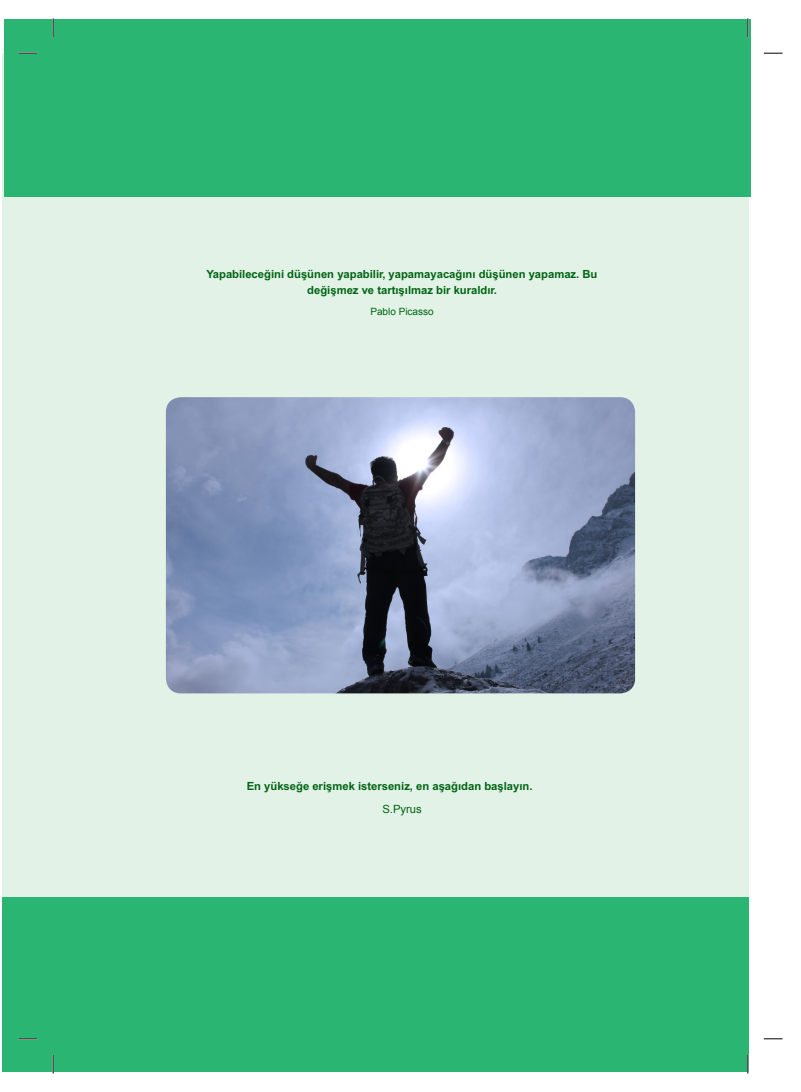
<style>
.page{position:relative;width:801px;height:1092px;background:#fff}
.page>*{position:absolute;margin:0;border:0;box-sizing:border-box;transform-origin:0 0}
.t1{font:700 11.25px/16.2px "Arial";color:#006412;text-align:center}
.t2{font:11.25px "Arial";color:#006412}
.t3{font:10px "Arial";color:#006412}
</style>
<div class="page">
<div style="left:2px;top:53px;width:747px;height:984px;background:#e3f2e7"></div>
<img style="left:166px;top:397px;width:469px;height:296px">
<div style="left:2px;top:897px;width:747px;height:174px;background:#2bb572"></div>
<div style="left:4px;top:19px;width:746px;height:178px;background:#2bb572"></div>
<svg style="left:18px;top:52px;width:19px;height:2px"></svg>
<svg style="left:764px;top:52px;width:18px;height:2px"></svg>
<svg style="left:18px;top:1038px;width:19px;height:1px"></svg>
<svg style="left:764px;top:1038px;width:18px;height:1px"></svg>
<svg style="left:52px;top:18px;width:2px;height:19px"></svg>
<svg style="left:52px;top:1054px;width:2px;height:19px"></svg>
<svg style="left:747px;top:18px;width:1px;height:19px"></svg>
<svg style="left:747px;top:1054px;width:1px;height:19px"></svg>
<p class="t1" style="left:207px;top:265px;width:392px">Yapabileceğini düşünen yapabilir, yapamayacağını düşünen yapamaz. Bu değişmez ve tartışılmaz bir kuraldır.</p>
<p class="t3" style="left:370px;top:305px;width:65px">Pablo Picasso</p>
<p class="t1" style="left:247px;top:778px;width:287px">En yükseğe erişmek isterseniz, en aşağıdan başlayın.</p>
<p class="t2" style="left:382px;top:801px;width:41px">S.Pyrus</p>
</div>
